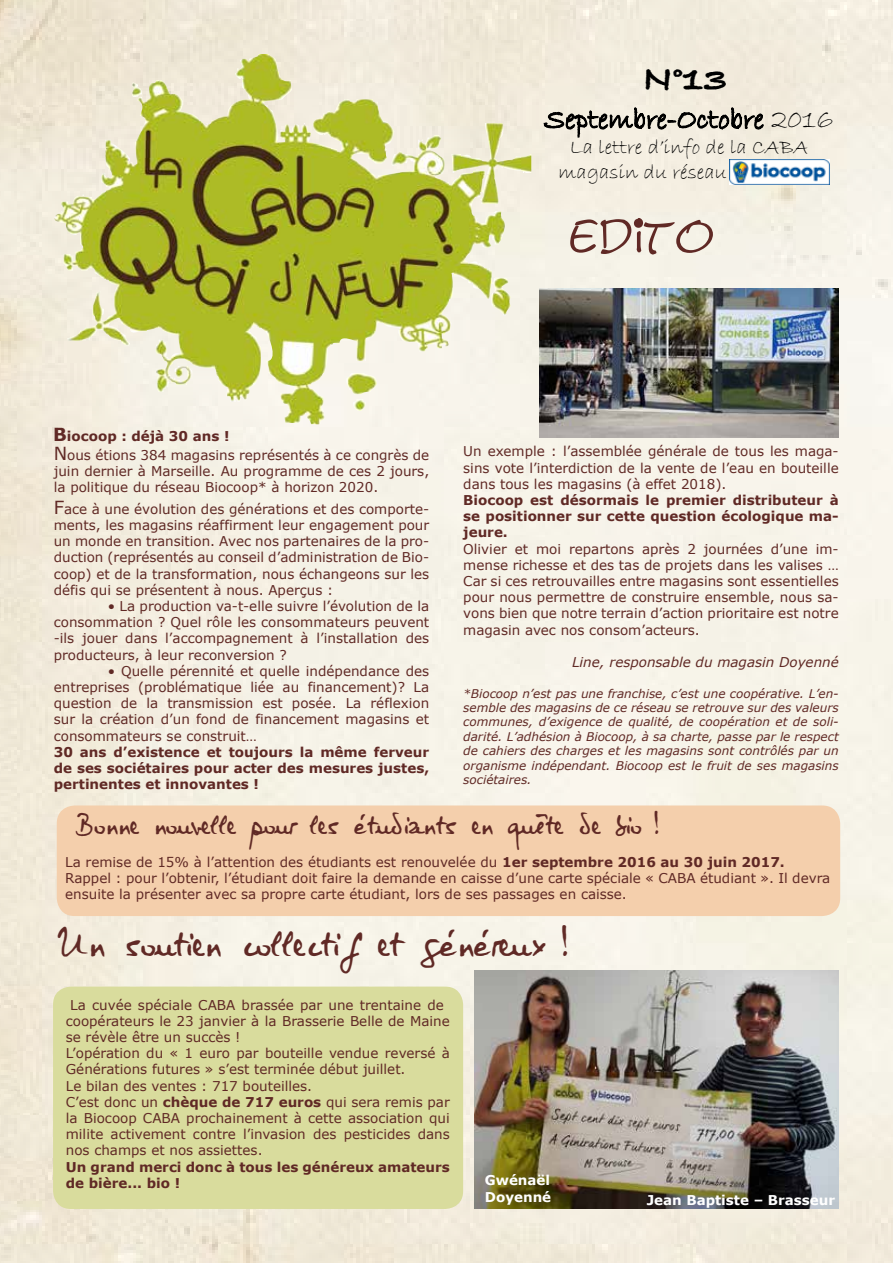
<style>
.page{position:relative;width:893px;height:1263px;background:#fff}
.page>*{position:absolute;margin:0;border:0;box-sizing:border-box;transform-origin:0 0}
.t1{font:900 37.5px "Bradley";color:#000}
.t2{font:36px "Virginie";color:#602925}
.t3{font:27px "Virginie";color:#602925}
.t4{font:21px/25.2px "Bradley Hand ITC";color:#000;text-align:center}
.t5{font:13.5px/16.2px "Verdana";color:#602925;text-align:justify}
.t6{font:700 13.5px/16.2px "Verdana";color:#602925;text-align:justify}
.t7{font:700 13.5px/16.2px "Verdana";color:#fff}
.t8{font:italic 13.5px "Verdana";color:#602925}
.t9{font:italic 12px/14.4px "Verdana";color:#602925;text-align:justify}
.s1{font-size:18px}
.s2{font-weight:700}
</style>
<div class="page">
<img style="left:0;top:0;width:893px;height:1263px">
<img style="left:54px;top:54px;width:205px;height:305px">
<svg style="left:528px;top:106px;width:237px;height:53px;background:#d4cec2"></svg>
<div style="left:57px;top:805px;width:783px;height:111px;background:#f4cfac;border-radius:18px"></div>
<img style="left:540px;top:288px;width:299px;height:150px">
<div style="left:53px;top:986px;width:410px;height:223px;background:#d9dc9d;border-radius:18px"></div>
<img style="left:474px;top:970px;width:365px;height:239px">
<img style="left:730px;top:159px;width:99px;height:26px">
<svg style="left:570px;top:218px;width:143px;height:36px;background:#cfbfb6"></svg>
<h1 class="t1" style="left:642px;top:57px;width:87px">N°13</h1>
<h3 class="t4" style="left:558px;top:135px;width:263px">La lettre d’info de la CABA magasin du réseau BIOCOOP</h3>
<p class="t6" style="left:53px;top:427px;width:178px"><span class="s1">B</span>iocoop : déjà 30 ans !</p>
<p class="t5" style="left:54px;top:447px;width:377px"><span class="s1">N</span>ous étions 384 magasins représentés à ce congrès de juin dernier à Marseille. Au programme de ces 2 jours, la politique du réseau Biocoop* à horizon 2020.</p>
<p class="t5" style="left:54px;top:501px;width:377px"><span class="s1">F</span>ace à une évolution des générations et des comporte&shy;ments, les magasins réaffirment leur engagement pour un monde en transition. Avec nos partenaires de la pro&shy;duction (représentés au conseil d’administration de Bio&shy;coop) et de la transformation, nous échangeons sur les défis qui se présentent à nous. Aperçus :</p>
<p class="t5" style="left:54px;top:598px;width:377px;text-indent:54px">• La production va-t-elle suivre l’évolution de la consommation ? Quel rôle les consommateurs peuvent -ils jouer dans l’accompagnement à l’installation des producteurs, à leur reconversion ?</p>
<p class="t5" style="left:54px;top:663px;width:377px;text-indent:54px">• Quelle pérennité et quelle indépendance des entreprises (problématique liée au financement)? La question de la transmission est posée. La réflexion sur la création d’un fond de financement magasins et consommateurs se construit…</p>
<p class="t6" style="left:54px;top:744px;width:377px">30 ans d’existence et toujours la même ferveur de ses sociétaires pour acter des mesures justes, pertinentes et innovantes !</p>
<p class="t5" style="left:463px;top:443px;width:377px">Un exemple : l’assemblée générale de tous les maga&shy;sins vote l’interdiction de la vente de l’eau en bouteille dans tous les magasins (à effet 2018).</p>
<p class="t6" style="left:463px;top:492px;width:377px">Biocoop est désormais le premier distributeur à se positionner sur cette question écologique ma&shy;jeure.</p>
<p class="t5" style="left:463px;top:540px;width:377px">Olivier et moi repartons après 2 journées d’une im&shy;mense richesse et des tas de projets dans les valises … Car si ces retrouvailles entre magasins sont essentielles pour nous permettre de construire ensemble, nous sa&shy;vons bien que notre terrain d’action prioritaire est notre magasin avec nos consom’acteurs.</p>
<p class="t8" style="left:572px;top:653px;width:268px">Line, responsable du magasin Doyenné</p>
<p class="t9" style="left:463px;top:686px;width:377px">*Biocoop n’est pas une franchise, c’est une coopérative. L’en&shy;semble des magasins de ce réseau se retrouve sur des valeurs communes, d’exigence de qualité, de coopération et de soli&shy;darité. L’adhésion à Biocoop, à sa charte, passe par le respect de cahiers des charges et les magasins sont contrôlés par un organisme indépendant. Biocoop est le fruit de ses magasins sociétaires.</p>
<h3 class="t3" style="left:74px;top:809px;width:588px">Bonne nouvelle pour les étudiants en quête de bio!</h3>
<p class="t5" style="left:65px;top:853px;width:767px;text-align:left">La remise de 15% à l’attention des étudiants est renouvelée du <span class="s2">1er septembre 2016 au 30 juin 2017.<br></span>Rappel : pour l’obtenir, l’étudiant doit faire la demande en caisse d’une carte spéciale « CABA étudiant ». Il devra ensuite la présenter avec sa propre carte étudiant, lors de ses passages en caisse.</p>
<h2 class="t2" style="left:57px;top:922px;width:516px">Un soutien collectif et généreux!</h2>
<p class="t5" style="left:66px;top:996px;width:386px;text-align:left;text-indent:4px">La cuvée spéciale CABA brassée par une trentaine de coopérateurs le 23 janvier à la Brasserie Belle de Maine se révèle être un succès !<br>L’opération du « 1 euro par bouteille vendue reversé à Générations futures » s’est terminée début juillet.<br>Le bilan des ventes : 717 bouteilles.<br>C’est donc un <span class="s2">chèque de 717 euros</span> qui sera remis par la Biocoop CABA prochainement à cette association qui milite activement contre l’invasion des pesticides dans nos champs et nos assiettes.</p>
<p class="t6" style="left:66px;top:1158px;width:385px">Un grand merci donc à tous les généreux amateurs de bière... bio !</p>
<p class="t7" style="left:485px;top:1172px;width:68px">Gwénaël<br>Doyenné</p>
<p class="t7" style="left:647px;top:1192px;width:190px">Jean Baptiste – Brasseur</p>
</div>
